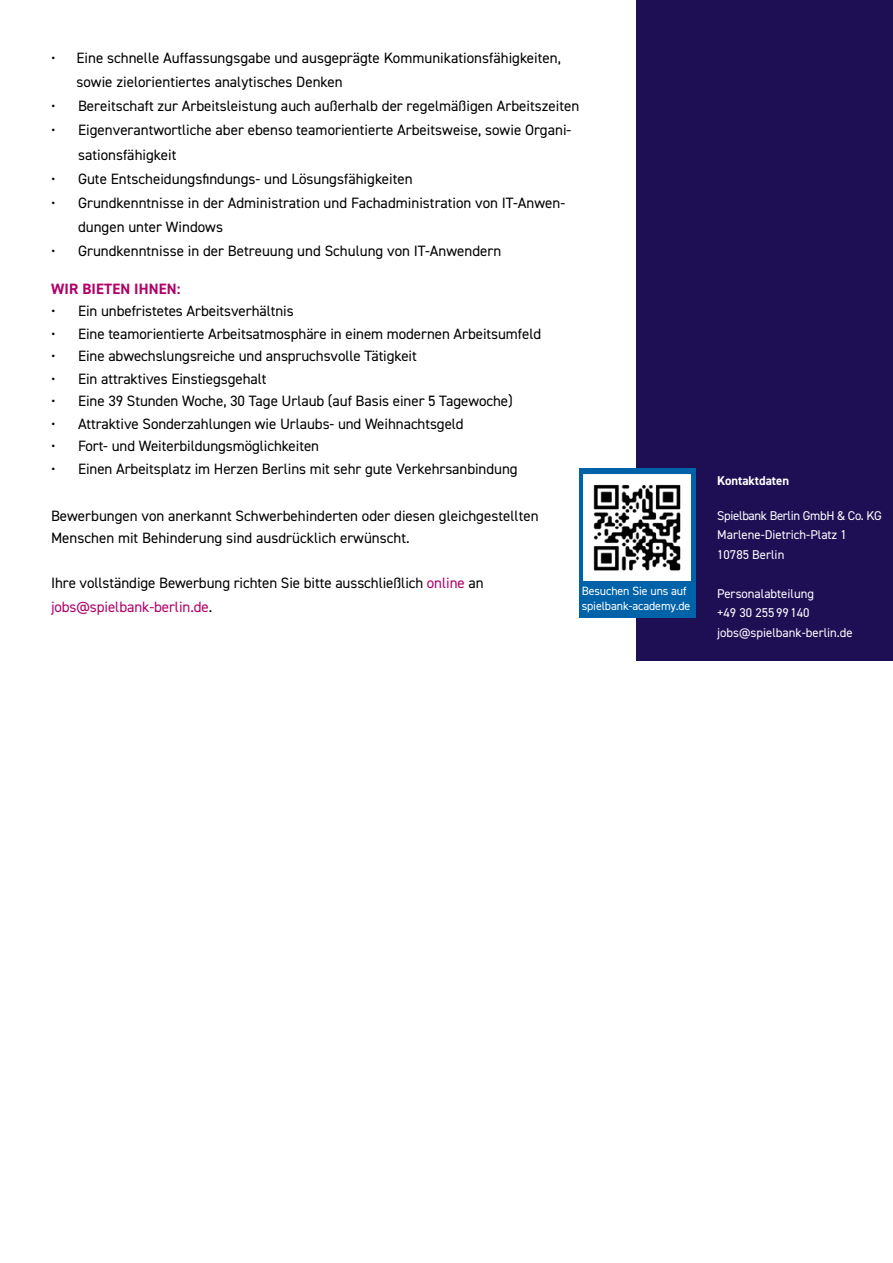
<style>
.page{position:relative;width:893px;height:1263px;background:#fff}
.page>*{position:absolute;margin:0;border:0;box-sizing:border-box;transform-origin:0 0}
.t1{font:15px/24.2px "DIN2014";color:#000}
.t2{font:700 15px "DIN2014";letter-spacing:.01em;color:#b1006a}
.t3{font:12.75px/19.5px "DIN2014";color:#fff}
.t4{font:700 12.75px "DIN2014";color:#fff}
.t5{font:12px/14.4px "DIN2014";letter-spacing:-.01em;color:#fff}
.s1{color:#b1006a}
</style>
<div class="page">
<div style="left:636px;top:0;width:257px;height:660px;background:#1e0f55"></div>
<div style="left:579px;top:468px;width:117px;height:149px;background:#0062a9"></div>
<img style="left:584px;top:474px;width:106px;height:106px">
<p class="t1" style="left:77px;top:45px;width:486px;text-indent:-26px">• Eine schnelle Auffassungsgabe und ausgeprägte Kommunikationsfähigkeiten, sowie zielorientiertes analytisches Denken</p>
<p class="t1" style="left:51px;top:94px;width:530px">• Bereitschaft zur Arbeitsleistung auch außerhalb der regelmäßigen Arbeitszeiten</p>
<p class="t1" style="left:78px;top:118px;width:495px;text-indent:-27px">• Eigenverantwortliche aber ebenso teamorientierte Arbeitsweise, sowie Organi&shy;sationsfähigkeit</p>
<p class="t1" style="left:51px;top:166px;width:363px">• Gute Entscheidungsfindungs- und Lösungsfähigkeiten</p>
<p class="t1" style="left:78px;top:190px;width:489px;text-indent:-27px">• Grundkenntnisse in der Administration und Fachadministration von IT-Anwen&shy;dungen unter Windows</p>
<p class="t1" style="left:51px;top:239px;width:452px">• Grundkenntnisse in der Betreuung und Schulung von IT-Anwendern</p>
<p class="t2" style="left:51px;top:279px;width:131px">WIR BIETEN IHNEN:</p>
<p class="t1" style="left:51px;top:299px;width:244px">• Ein unbefristetes Arbeitsverhältnis</p>
<p class="t1" style="left:51px;top:321px;width:492px">• Eine teamorientierte Arbeitsatmosphäre in einem modernen Arbeitsumfeld</p>
<p class="t1" style="left:51px;top:344px;width:367px">• Eine abwechslungsreiche und anspruchsvolle Tätigkeit</p>
<p class="t1" style="left:51px;top:366px;width:217px">• Ein attraktives Einstiegsgehalt</p>
<p class="t1" style="left:51px;top:389px;width:463px">• Eine 39 Stunden Woche, 30 Tage Urlaub (auf Basis einer 5 Tagewoche)</p>
<p class="t1" style="left:51px;top:411px;width:414px">• Attraktive Sonderzahlungen wie Urlaubs- und Weihnachtsgeld</p>
<p class="t1" style="left:51px;top:434px;width:270px">• Fort- und Weiterbildungsmöglichkeiten</p>
<p class="t1" style="left:51px;top:456px;width:468px">• Einen Arbeitsplatz im Herzen Berlins mit sehr gute Verkehrsanbindung</p>
<p class="t1" style="left:51px;top:504px;width:489px;line-height:22.5px">Bewerbungen von anerkannt Schwerbehinderten oder diesen gleichgestellten<br>Menschen mit Behinderung sind ausdrücklich erwünscht.</p>
<p class="t1" style="left:51px;top:571px;width:434px">Ihre vollständige Bewerbung richten Sie bitte ausschließlich <span class="s1">online</span> an <span class="s1">jobs@spielbank-berlin.de</span>.</p>
<p class="t5" style="left:582px;top:584px;width:110px">Besuchen Sie uns auf spielbank-academy.de</p>
<p class="t4" style="left:717px;top:472px;width:73px">Kontaktdaten</p>
<p class="t3" style="left:717px;top:505px;width:166px">Spielbank Berlin GmbH &amp; Co. KG<br>Marlene-Dietrich-Platz 1<br>10785 Berlin</p>
<p class="t3" style="left:717px;top:583px;width:137px">Personalabteilung<br>+49 30 255 99 140 jobs@spielbank-berlin.de</p>
</div>
